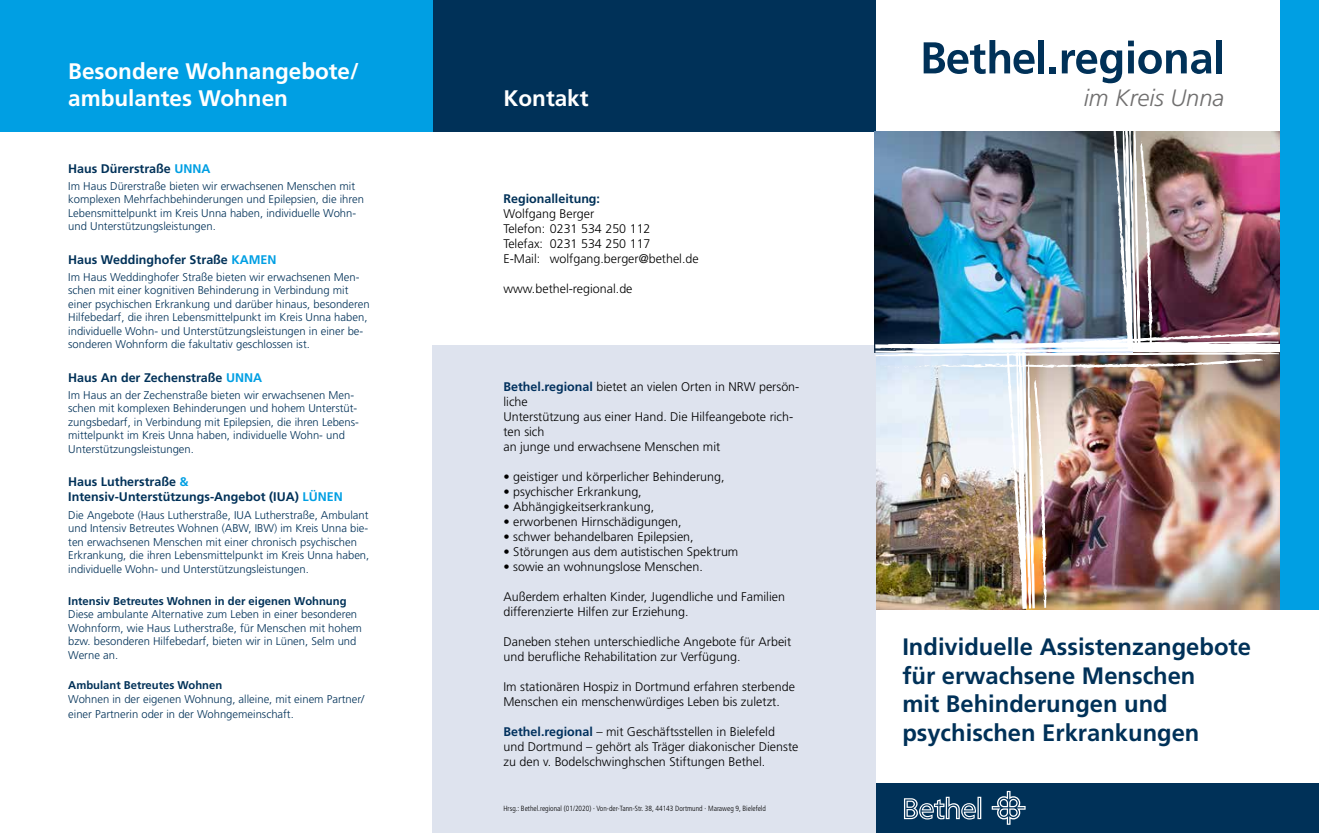
<style>
.page{position:relative;width:1319px;height:833px;background:#fff}
.page>*{position:absolute;margin:0;border:0;box-sizing:border-box;transform-origin:0 0}
.t1{font:700 23.75px/28.5px "Frutiger LT Std";color:#003158}
.t2{font:italic 300 23.62px "Frutiger LT Std";color:#706f6f}
.t3{font:700 22.5px/27px "Frutiger LT Std";color:#fff}
.t4{font:300 12.5px/15px "Frutiger LT Std";color:#000}
.t5{font:700 12.5px/15px "Frutiger LT Std";color:#003158}
.t6{font:300 11.25px/13.5px "Frutiger LT Std";color:#003158}
.t7{font:700 11.25px "Frutiger LT Std";color:#003158}
.t8{font:300 condensed 7.5px "Frutiger LT Std";color:#000}
.s1{color:#009fe3}
.s2{font-weight:700;color:#00305d}
</style>
<div class="page">
<div style="left:875px;top:783px;width:443px;height:50px;background:#003158"></div>
<svg style="left:903px;top:796px;width:78px;height:23px"></svg>
<svg style="left:991px;top:791px;width:34px;height:33px"></svg>
<div style="left:432px;top:345px;width:443px;height:488px;background:#dee3ee"></div>
<div style="left:432px;top:0;width:443px;height:132px;background:#003158"></div>
<div style="left:0;top:0;width:432px;height:132px;background:#009fe3"></div>
<img style="left:874px;top:114px;width:405px;height:495px">
<div style="left:1280px;top:0;width:38px;height:609px;background:#009fe3"></div>
<svg style="left:923px;top:40px;width:111px;height:34px"></svg>
<div style="left:1037px;top:40px;width:6px;height:33px;background:#003158"></div>
<svg style="left:1049px;top:67px;width:6px;height:6px"></svg>
<svg style="left:1061px;top:50px;width:60px;height:33px"></svg>
<svg style="left:1128px;top:41px;width:83px;height:33px"></svg>
<div style="left:1216px;top:40px;width:6px;height:33px;background:#003158"></div>
<h3 class="t3" style="left:68px;top:58px;width:292px">Besondere Wohnangebote/ ambulantes Wohnen</h3>
<p class="t5" style="left:68px;top:161px;width:144px">Haus Dürerstraße <span class="s1">UNNA</span></p>
<p class="t6" style="left:68px;top:179px;width:297px">Im Haus Dürerstraße bieten wir erwachsenen Menschen mit komplexen Mehrfachbehinderungen und Epilepsien, die ihren Lebensmittelpunkt im Kreis Unna haben, individuelle Wohn&shy;und Unterstützungsleistungen.</p>
<p class="t5" style="left:68px;top:252px;width:210px">Haus Weddinghofer Straße <span class="s1">KAMEN</span></p>
<p class="t6" style="left:68px;top:270px;width:303px">Im Haus Weddinghofer Straße bieten wir erwachsenen Men&shy;schen mit einer kognitiven Behinderung in Verbindung mit einer psychischen Erkrankung und darüber hinaus, besonderen Hilfebedarf, die ihren Lebensmittelpunkt im Kreis Unna haben, individuelle Wohn- und Unterstützungsleistungen in einer be&shy;sonderen Wohnform die fakultativ geschlossen ist.</p>
<p class="t5" style="left:68px;top:370px;width:195px">Haus An der Zechenstraße <span class="s1">UNNA</span></p>
<p class="t6" style="left:68px;top:388px;width:292px">Im Haus an der Zechenstraße bieten wir erwachsenen Men&shy;schen mit komplexen Behinderungen und hohem Unterstüt&shy;zungsbedarf, in Verbindung mit Epilepsien, die ihren Lebens&shy;mittelpunkt im Kreis Unna haben, individuelle Wohn- und Unterstützungsleistungen.</p>
<p class="t5" style="left:68px;top:475px;width:276px">Haus Lutherstraße <span class="s1">&amp;<br></span>Intensiv-Unterstützungs-Angebot (IUA) <span class="s1">LÜNEN</span></p>
<p class="t6" style="left:68px;top:508px;width:302px">Die Angebote (Haus Lutherstraße, IUA Lutherstraße, Ambulant und Intensiv Betreutes Wohnen (ABW, IBW) im Kreis Unna bie&shy;ten erwachsenen Menschen mit einer chronisch psychischen Erkrankung, die ihren Lebensmittelpunkt im Kreis Unna haben, individuelle Wohn- und Unterstützungsleistungen.</p>
<p class="t7" style="left:68px;top:594px;width:280px">Intensiv Betreutes Wohnen in der eigenen Wohnung</p>
<p class="t6" style="left:68px;top:607px;width:295px">Diese ambulante Alternative zum Leben in einer besonderen Wohnform, wie Haus Lutherstraße, für Menschen mit hohem bzw. besonderen Hilfebedarf, bieten wir in Lünen, Selm und Werne an.</p>
<p class="t7" style="left:68px;top:678px;width:155px">Ambulant Betreutes Wohnen</p>
<p class="t6" style="left:68px;top:691px;width:297px;line-height:15px">Wohnen in der eigenen Wohnung, alleine, mit einem Partner/ einer Partnerin oder in der Wohngemeinschaft.</p>
<h3 class="t3" style="left:503px;top:84px;width:87px">Kontakt</h3>
<p class="t5" style="left:503px;top:191px;width:98px">Regionalleitung:</p>
<p class="t4" style="left:503px;top:207px;width:197px">Wolfgang Berger<br>Telefon: 0231 534 250 112<br>Telefax: 0231 534 250 117<br>E-Mail: wolfgang.berger@bethel.de</p>
<p class="t4" style="left:503px;top:282px;width:130px">www.bethel-regional.de</p>
<p class="t4" style="left:503px;top:379px;width:297px"><span class="s2">Bethel.regional</span> bietet an vielen Orten in NRW persön&shy;liche<br>Unterstützung aus einer Hand. Die Hilfeangebote rich&shy;ten sich<br>an junge und erwachsene Menschen mit</p>
<p class="t4" style="left:503px;top:469px;width:222px">• geistiger und körperlicher Behinderung,</p>
<p class="t4" style="left:503px;top:484px;width:140px">• psychischer Erkrankung,</p>
<p class="t4" style="left:503px;top:499px;width:152px">• Abhängigkeitserkrankung,</p>
<p class="t4" style="left:503px;top:514px;width:180px">• erworbenen Hirnschädigungen,</p>
<p class="t4" style="left:503px;top:529px;width:192px">• schwer behandelbaren Epilepsien,</p>
<p class="t4" style="left:503px;top:544px;width:236px">• Störungen aus dem autistischen Spektrum</p>
<p class="t4" style="left:503px;top:559px;width:201px">• sowie an wohnungslose Menschen.</p>
<p class="t4" style="left:503px;top:589px;width:283px">Außerdem erhalten Kinder, Jugendliche und Familien differenzierte Hilfen zur Erziehung.</p>
<p class="t4" style="left:503px;top:634px;width:289px">Daneben stehen unterschiedliche Angebote für Arbeit und berufliche Rehabilitation zur Verfügung.</p>
<p class="t4" style="left:503px;top:679px;width:293px">Im stationären Hospiz in Dortmund erfahren sterbende<br>Menschen ein menschenwürdiges Leben bis zuletzt.</p>
<p class="t4" style="left:503px;top:724px;width:296px"><span class="s2">Bethel.regional</span> – mit Geschäftsstellen in Bielefeld und Dortmund – gehört als Träger diakonischer Dienste zu den v. Bodelschwinghschen Stiftungen Bethel.</p>
<p class="t8" style="left:503px;top:803px;width:264px">Hrsg.: Bethel.regional (01/2020) · Von-der-Tann-Str. 38, 44143 Dortmund · Maraweg 9, Bielefeld</p>
<h2 class="t2" style="left:1083px;top:84px;width:142px">im Kreis Unna</h2>
<h1 class="t1" style="left:902px;top:633px;width:350px">Individuelle Assistenzangebote für erwachsene Menschen<br>mit Behinderungen und psychischen Erkrankungen</h1>
</div>
